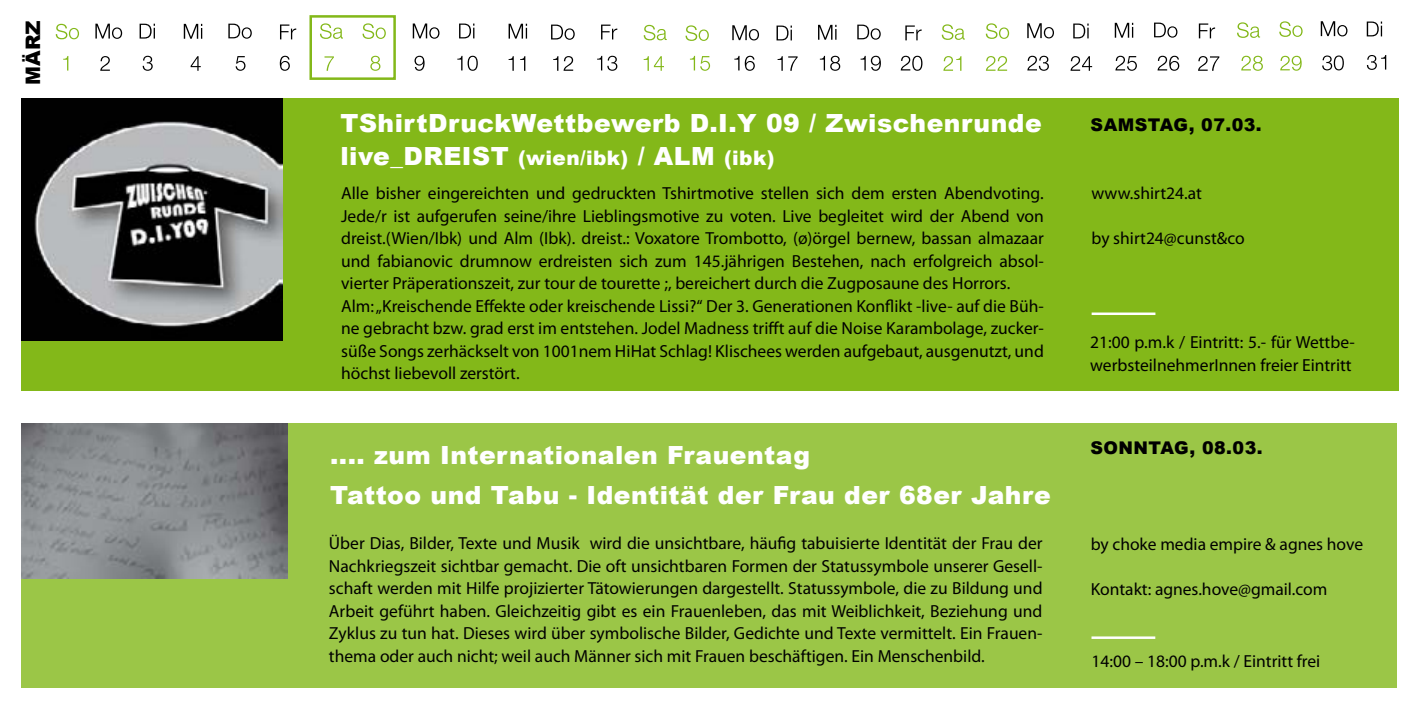
<style>
.page{position:relative;width:1418px;height:709px;background:#fff}
.page>*{position:absolute;margin:0;border:0;box-sizing:border-box;transform-origin:0 0}
.t1{font:900 25px/40px "Arial";letter-spacing:.02em;color:#fff}
.t2{font:900 20px "Arial";color:#000}
.t3{font:17.5px/22.5px "Myriad Pro";color:#000}
.t4{font:900 17.5px "Arial";letter-spacing:.025em;color:#000}
.s1{font-size:20px}
</style>
<div class="page">
<div style="left:21px;top:423px;width:1375px;height:264px;background:#9bc647"></div>
<img style="left:21px;top:423px;width:267px;height:155px">
<hr style="left:1091px;top:636px;width:64px;height:3px;background:#fff">
<div style="left:21px;top:98px;width:1377px;height:292px;background:#83b819"></div>
<img style="left:21px;top:98px;width:261px;height:242px">
<hr style="left:1091px;top:312px;width:64px;height:3px;background:#fff">
<svg style="left:777px;top:56px;width:5px;height:15px"></svg>
<svg style="left:788px;top:56px;width:9px;height:15px"></svg>
<svg style="left:819px;top:56px;width:21px;height:15px"></svg>
<svg style="left:860px;top:56px;width:20px;height:15px"></svg>
<svg style="left:900px;top:56px;width:22px;height:15px"></svg>
<svg style="left:943px;top:56px;width:18px;height:15px"></svg>
<svg style="left:985px;top:56px;width:22px;height:15px"></svg>
<svg style="left:1070px;top:56px;width:22px;height:15px"></svg>
<svg style="left:1115px;top:56px;width:21px;height:15px"></svg>
<svg style="left:1157px;top:56px;width:22px;height:15px"></svg>
<svg style="left:1198px;top:56px;width:21px;height:15px"></svg>
<svg style="left:1241px;top:56px;width:21px;height:15px"></svg>
<svg style="left:1027px;top:56px;width:21px;height:15px"></svg>
<svg style="left:1280px;top:56px;width:21px;height:15px"></svg>
<svg style="left:1322px;top:55px;width:21px;height:15px"></svg>
<svg style="left:280px;top:24px;width:16px;height:15px"></svg>
<svg style="left:63px;top:56px;width:5px;height:15px"></svg>
<svg style="left:142px;top:56px;width:11px;height:15px"></svg>
<svg style="left:191px;top:56px;width:10px;height:15px"></svg>
<svg style="left:236px;top:56px;width:9px;height:15px"></svg>
<svg style="left:280px;top:56px;width:10px;height:15px"></svg>
<svg style="left:324px;top:56px;width:10px;height:15px"></svg>
<svg style="left:370px;top:56px;width:10px;height:15px"></svg>
<svg style="left:100px;top:56px;width:10px;height:15px"></svg>
<svg style="left:457px;top:56px;width:21px;height:15px"></svg>
<svg style="left:508px;top:56px;width:6px;height:15px"></svg>
<svg style="left:520px;top:56px;width:5px;height:15px"></svg>
<svg style="left:553px;top:56px;width:20px;height:15px"></svg>
<svg style="left:597px;top:56px;width:20px;height:15px"></svg>
<svg style="left:643px;top:56px;width:21px;height:15px"></svg>
<svg style="left:690px;top:56px;width:20px;height:15px"></svg>
<svg style="left:414px;top:56px;width:10px;height:15px"></svg>
<svg style="left:734px;top:56px;width:20px;height:15px"></svg>
<svg style="left:56px;top:24px;width:23px;height:15px"></svg>
<svg style="left:95px;top:24px;width:27px;height:15px"></svg>
<svg style="left:140px;top:24px;width:15px;height:15px"></svg>
<svg style="left:228px;top:24px;width:24px;height:15px"></svg>
<svg style="left:184px;top:24px;width:18px;height:15px"></svg>
<svg style="left:362px;top:23px;width:24px;height:16px"></svg>
<svg style="left:320px;top:23px;width:23px;height:16px"></svg>
<svg style="left:413px;top:24px;width:26px;height:15px"></svg>
<svg style="left:459px;top:24px;width:15px;height:14px"></svg>
<svg style="left:508px;top:24px;width:19px;height:15px"></svg>
<svg style="left:601px;top:25px;width:16px;height:14px"></svg>
<svg style="left:551px;top:25px;width:23px;height:15px"></svg>
<svg style="left:643px;top:25px;width:23px;height:15px"></svg>
<svg style="left:685px;top:25px;width:24px;height:16px"></svg>
<svg style="left:732px;top:25px;width:27px;height:15px"></svg>
<svg style="left:1366px;top:55px;width:20px;height:15px"></svg>
<svg style="left:776px;top:26px;width:16px;height:14px"></svg>
<svg style="left:905px;top:25px;width:16px;height:15px"></svg>
<svg style="left:857px;top:25px;width:23px;height:15px"></svg>
<svg style="left:818px;top:25px;width:18px;height:15px"></svg>
<svg style="left:941px;top:24px;width:23px;height:16px"></svg>
<svg style="left:985px;top:23px;width:24px;height:16px"></svg>
<svg style="left:1027px;top:23px;width:27px;height:15px"></svg>
<svg style="left:1073px;top:24px;width:15px;height:14px"></svg>
<svg style="left:1154px;top:23px;width:23px;height:15px"></svg>
<svg style="left:1114px;top:23px;width:19px;height:15px"></svg>
<svg style="left:1198px;top:23px;width:17px;height:15px"></svg>
<svg style="left:1237px;top:22px;width:22px;height:16px"></svg>
<svg style="left:1279px;top:21px;width:23px;height:16px"></svg>
<svg style="left:1320px;top:21px;width:27px;height:15px"></svg>
<svg style="left:1366px;top:22px;width:15px;height:14px"></svg>
<div style="left:309px;top:15px;width:87px;height:65px;border:2px solid #83b819"></div>
<p class="t2" style="left:18px;top:85px;width:66px;rotate:-90deg">MÄRZ</p>
<h1 class="t1" style="left:340px;top:106px;width:702px;line-height:32.5px">TShirtDruckWettbewerb D.I.Y 09 / Zwischenrunde live_DREIST <span class="s1">(wien/ibk)</span> / ALM <span class="s1">(ibk)</span></h1>
<p class="t3" style="left:341px;top:182px;width:704px">Alle bisher eingereichten und gedruckten Tshirtmotive stellen sich dem ersten Abendvoting.<br>Jede/r ist aufgerufen seine/ihre Lieblingsmotive zu voten. Live begleitet wird der Abend von dreist.(Wien/Ibk) und Alm (Ibk). dreist.: Voxatore Trombotto, (ø)örgel bernew, bassan almazaar und fabianovic drumnow erdreisten sich zum 145.jährigen Bestehen, nach erfolgreich absol&shy;vierter Präperationszeit, zur tour de tourette ;, bereichert durch die Zugposaune des Horrors.<br>Alm: „Kreischende Effekte oder kreischende Lissi?“ Der 3. Generationen Konflikt -live- auf die Büh&shy;ne gebracht bzw. grad erst im entstehen. Jodel Madness trifft auf die Noise Karambolage, zucker&shy;süße Songs zerhäckselt von 1001nem HiHat Schlag! Klischees werden aufgebaut, ausgenutzt, und höchst liebevoll zerstört.</p>
<h1 class="t1" style="left:330px;top:434px;width:722px">.... zum Internationalen Frauentag<br>Tattoo und Tabu - Identität der Frau der 68er Jahre</h1>
<p class="t3" style="left:329px;top:532px;width:715px;text-align:justify">Über Dias, Bilder, Texte und Musik wird die unsichtbare, häufig tabuisierte Identität der Frau der Nachkriegszeit sichtbar gemacht. Die oft unsichtbaren Formen der Statussymbole unserer Gesell&shy;schaft werden mit Hilfe projizierter Tätowierungen dargestellt. Statussymbole, die zu Bildung und Arbeit geführt haben. Gleichzeitig gibt es ein Frauenleben, das mit Weiblichkeit, Beziehung und Zyklus zu tun hat. Dieses wird über symbolische Bilder, Gedichte und Texte vermittelt. Ein Frauen&shy;thema oder auch nicht; weil auch Männer sich mit Frauen beschäftigen. Ein Menschenbild.</p>
<p class="t4" style="left:1090px;top:112px;width:173px">SAMSTAG, 07.03.</p>
<p class="t3" style="left:1091px;top:182px;width:112px">www.shirt24.at</p>
<p class="t3" style="left:1091px;top:227px;width:155px">by shirt24@cunst&amp;co</p>
<p class="t3" style="left:1090px;top:331px;width:266px">21:00 p.m.k / Eintritt: 5.- für Wettbe&shy;werbsteilnehmerInnen freier Eintritt</p>
<p class="t4" style="left:1090px;top:435px;width:174px">SONNTAG, 08.03.</p>
<p class="t3" style="left:1090px;top:532px;width:274px">by choke media empire &amp; agnes hove</p>
<p class="t3" style="left:1090px;top:577px;width:238px">Kontakt: agnes.hove@gmail.com</p>
<p class="t3" style="left:1091px;top:649px;width:230px">14:00 – 18:00 p.m.k / Eintritt frei</p>
</div>
